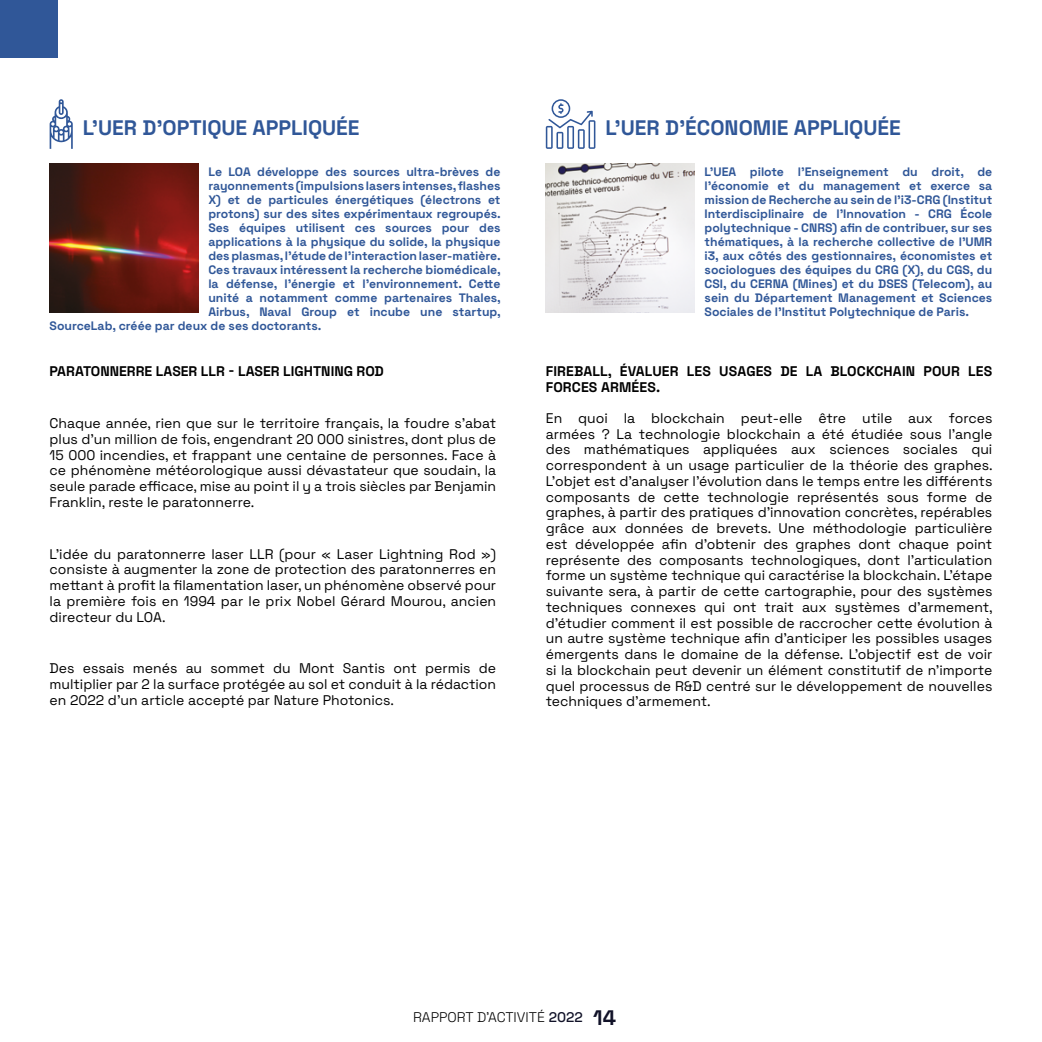
<style>
.page{position:relative;width:1042px;height:1042px;background:#fff}
.page>*{position:absolute;margin:0;border:0;box-sizing:border-box;transform-origin:0 0}
.t1{font:700 21px "Space Grotesk";color:#305798}
.t2{font:14px/15.8px "Space Grotesk";color:#000;text-align:justify}
.t3{font:700 14px/15.8px "Space Grotesk";letter-spacing:.01em;color:#000}
.t4{font:300 14px "Space Grotesk";color:#000}
.t5{font:700 12.25px/14px "Space Grotesk";color:#305798;text-align:justify}
.s1{font-weight:500;color:#111228}
.s2{font-weight:700;font-size:21px;color:#111228}
</style>
<div class="page">
<div style="left:0;top:0;width:58px;height:58px;background:#305798"></div>
<img style="left:546px;top:164px;width:148px;height:149px">
<img style="left:50px;top:164px;width:148px;height:149px">
<svg style="left:50px;top:99px;width:23px;height:50px"></svg>
<svg style="left:546px;top:99px;width:49px;height:50px"></svg>
<h1 class="t1" style="left:83px;top:111px;width:278px">L’UER D’OPTIQUE APPLIQUÉE</h1>
<h1 class="t1" style="left:605px;top:111px;width:297px">L’UER D’ÉCONOMIE APPLIQUÉE</h1>
<p class="t5" style="left:208px;top:164px;width:294px">Le LOA développe des sources ultra-brèves de</p>
<p class="t5" style="left:208px;top:178px;width:294px">rayonnements (impulsions lasers intenses, flashes</p>
<p class="t5" style="left:208px;top:192px;width:294px">X) et de particules énergétiques (électrons et</p>
<p class="t5" style="left:208px;top:206px;width:294px">protons) sur des sites expérimentaux regroupés.</p>
<p class="t5" style="left:208px;top:220px;width:294px">Ses équipes utilisent ces sources pour des</p>
<p class="t5" style="left:208px;top:234px;width:294px">applications à la physique du solide, la physique</p>
<p class="t5" style="left:208px;top:248px;width:294px">des plasmas, l’étude de l’interaction laser-matière.</p>
<p class="t5" style="left:208px;top:262px;width:294px">Ces travaux intéressent la recherche biomédicale,</p>
<p class="t5" style="left:208px;top:276px;width:294px">la défense, l’énergie et l’environnement. Cette</p>
<p class="t5" style="left:208px;top:290px;width:294px">unité a notamment comme partenaires Thales,</p>
<p class="t5" style="left:208px;top:304px;width:294px">Airbus, Naval Group et incube une startup,</p>
<p class="t5" style="left:50px;top:318px;width:273px">SourceLab, créée par deux de ses doctorants.</p>
<p class="t3" style="left:50px;top:363px;width:336px">PARATONNERRE LASER LLR - LASER LIGHTNING ROD</p>
<p class="t2" style="left:50px;top:414px;width:448px">Chaque année, rien que sur le territoire français, la foudre s’abat plus d’un million de fois, engendrant 20 000 sinistres, dont plus de 15 000 incendies, et frappant une centaine de personnes. Face à ce phénomène météorologique aussi dévastateur que soudain, la seule parade efficace, mise au point il y a trois siècles par Benjamin Franklin, reste le paratonnerre.</p>
<p class="t2" style="left:50px;top:545px;width:448px">L’idée du paratonnerre laser LLR (pour « Laser Lightning Rod ») consiste à augmenter la zone de protection des paratonnerres en mettant à profit la filamentation laser, un phénomène observé pour la première fois en 1994 par le prix Nobel Gérard Mourou, ancien directeur du LOA.</p>
<p class="t2" style="left:50px;top:659px;width:448px">Des essais menés au sommet du Mont Santis ont permis de multiplier par 2 la surface protégée au sol et conduit à la rédaction en 2022 d’un article accepté par Nature Photonics.</p>
<p class="t5" style="left:704px;top:164px;width:289px">L’UEA pilote l’Enseignement du droit, de l’économie et du management et exerce sa mission de Recherche au sein de l’i3-CRG (Institut Interdisciplinaire de l’Innovation - CRG École polytechnique - CNRS) afin de contribuer, sur ses thématiques, à la recherche collective de l’UMR i3, aux côtés des gestionnaires, économistes et sociologues des équipes du CRG (X), du CGS, du CSI, du CERNA (Mines) et du DSES (Telecom), au sein du Département Management et Sciences Sociales de l’Institut Polytechnique de Paris.</p>
<p class="t3" style="left:546px;top:363px;width:448px">FIREBALL, ÉVALUER LES USAGES DE LA BLOCKCHAIN POUR LES<br>FORCES ARMÉES.</p>
<p class="t2" style="left:546px;top:409px;width:448px">En quoi la blockchain peut-elle être utile aux forces armées ? La technologie blockchain a été étudiée sous l’angle des mathématiques appliquées aux sciences sociales qui correspondent à un usage particulier de la théorie des graphes.<br>L’objet est d’analyser l’évolution dans le temps entre les différents composants de cette technologie représentés sous forme de graphes, à partir des pratiques d’innovation concrètes, repérables grâce aux données de brevets. Une méthodologie particulière est développée afin d’obtenir des graphes dont chaque point représente des composants technologiques, dont l’articulation forme un système technique qui caractérise la blockchain. L’étape suivante sera, à partir de cette cartographie, pour des systèmes techniques connexes qui ont trait aux systèmes d’armement, d’étudier comment il est possible de raccrocher cette évolution à un autre système technique afin d’anticiper les possibles usages émergents dans le domaine de la défense. L’objectif est de voir si la blockchain peut devenir un élément constitutif de n’importe quel processus de R&amp;D centré sur le développement de nouvelles techniques d’armement.</p>
<p class="t4" style="left:413px;top:1006px;width:204px">RAPPORT D’ACTIVITÉ <span class="s1">2022</span> <span class="s2">14</span></p>
</div>
